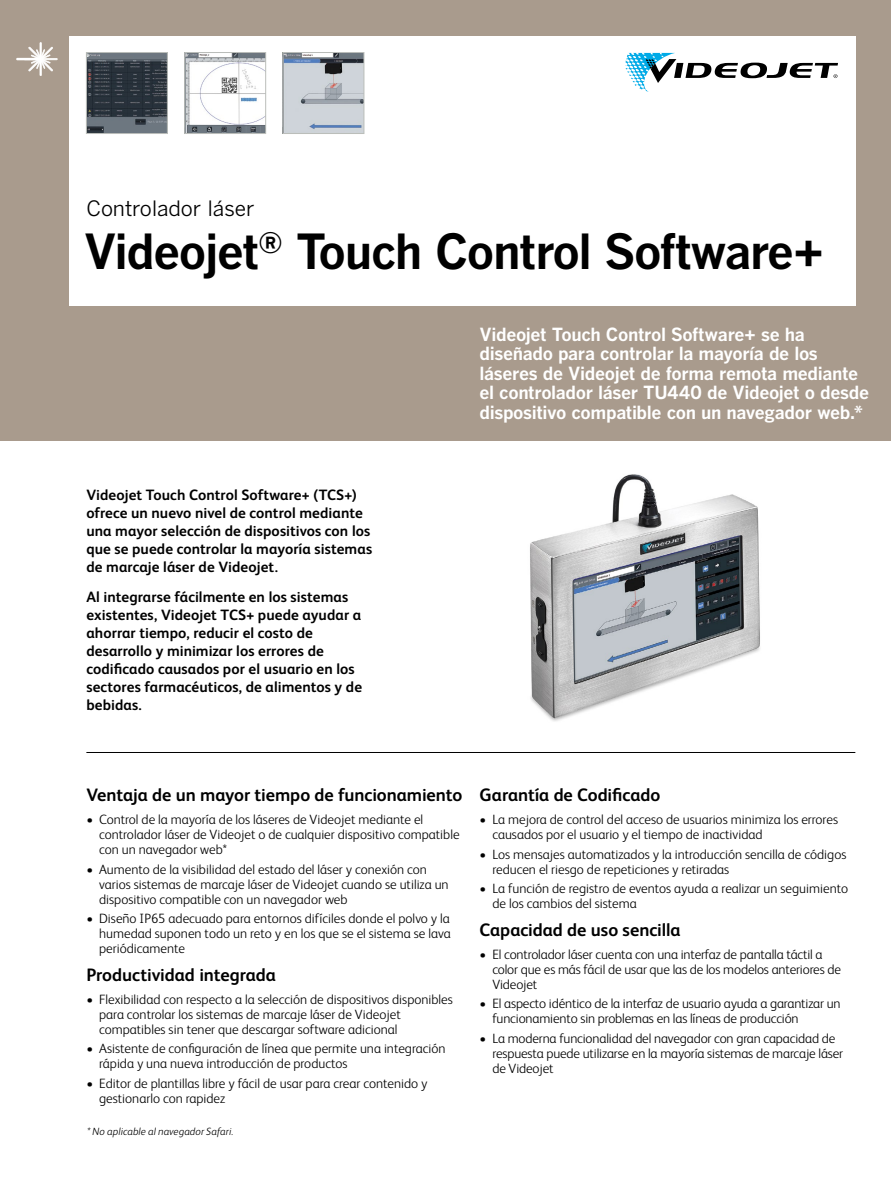
<style>
.page{position:relative;width:891px;height:1188px;background:#fff}
.page>*{position:absolute;margin:0;border:0;box-sizing:border-box;transform-origin:0 0}
.t1{font:700 48px "Benton Gothic";letter-spacing:-.03em;color:#000}
.t2{font:21px "Benton Gothic";letter-spacing:-.005em;color:#000}
.t3{font:700 18px/19.5px "Benton Gothic";letter-spacing:-.02em;color:#fff}
.t4{font:700 18px "FS Albert Pro";letter-spacing:-.005em;color:#000}
.t5{font:700 15px/18px "FS Albert Pro";letter-spacing:.005em;color:#000}
.t6{font:300 13.5px/15px "FS Albert Pro";color:#000}
.t7{font:italic 300 10.5px "FS Albert Pro";letter-spacing:.005em;color:#000}
</style>
<div class="page">
<div style="left:0;top:0;width:891px;height:441px;background:#a99b8d"></div>
<div style="left:69px;top:36px;width:786px;height:270px;background:#fff"></div>
<hr style="left:16px;top:58px;width:26px;height:2px;background:#fff">
<hr style="left:24px;top:58px;width:34px;height:2px;background:#fff">
<hr style="left:40px;top:42px;width:2px;height:34px;background:#fff">
<svg style="left:28px;top:47px;width:25px;height:24px"></svg>
<svg style="left:625px;top:53px;width:213px;height:39px"></svg>
<hr style="left:86px;top:752px;width:769px;height:1px;background:#000">
<img style="left:186px;top:54px;width:78px;height:78px">
<div style="left:184px;top:52px;width:82px;height:82px;border:1px solid #bbbeba"></div>
<img style="left:285px;top:54px;width:77px;height:78px">
<div style="left:283px;top:52px;width:81px;height:82px;border:1px solid #bbbeba"></div>
<img style="left:88px;top:54px;width:78px;height:78px">
<div style="left:86px;top:52px;width:82px;height:82px;border:1px solid #bbbeba"></div>
<img style="left:530px;top:474px;width:230px;height:247px">
<h2 class="t2" style="left:86px;top:197px;width:169px">Controlador láser</h2>
<h1 class="t1" style="left:84px;top:224px;width:742px">Videojet<sup>®</sup> Touch Control Software+</h1>
<p class="t5" style="left:86px;top:485px;width:287px">Videojet Touch Control Software+ (TCS+) ofrece un nuevo nivel de control mediante una mayor selección de dispositivos con los que se puede controlar la mayoría sistemas de marcaje láser de Videojet.</p>
<p class="t5" style="left:86px;top:587px;width:277px">Al integrarse fácilmente en los sistemas existentes, Videojet TCS+ puede ayudar a ahorrar tiempo, reducir el costo de desarrollo y minimizar los errores de codificado causados por el usuario en los sectores farmacéuticos, de alimentos y de bebidas.</p>
<h3 class="t3" style="left:480px;top:325px;width:391px">Videojet Touch Control Software+ se ha diseñado para controlar la mayoría de los láseres de Videojet de forma remota mediante el controlador láser TU440 de Videojet o desde dispositivo compatible con un navegador web.*</h3>
<h3 class="t4" style="left:86px;top:782px;width:377px">Ventaja de un mayor tiempo de funcionamiento</h3>
<p class="t6" style="left:99px;top:811px;width:362px;text-indent:-13px">• Control de la mayoría de los láseres de Videojet mediante el controlador láser de Videojet o de cualquier dispositivo compatible con un navegador web*</p>
<p class="t6" style="left:99px;top:861px;width:351px;text-indent:-13px">• Aumento de la visibilidad del estado del láser y conexión con varios sistemas de marcaje láser de Videojet cuando se utiliza un dispositivo compatible con un navegador web</p>
<p class="t6" style="left:99px;top:910px;width:353px;text-align:justify;text-indent:-13px">• Diseño IP65 adecuado para entornos difíciles donde el polvo y la humedad suponen todo un reto y en los que se el sistema se lava periódicamente</p>
<h3 class="t4" style="left:86px;top:962px;width:191px">Productividad integrada</h3>
<p class="t6" style="left:99px;top:991px;width:355px;text-indent:-13px">• Flexibilidad con respecto a la selección de dispositivos disponibles para controlar los sistemas de marcaje láser de Videojet compatibles sin tener que descargar software adicional</p>
<p class="t6" style="left:99px;top:1040px;width:348px;text-indent:-13px">• Asistente de configuración de línea que permite una integración rápida y una nueva introducción de productos</p>
<p class="t6" style="left:99px;top:1075px;width:330px;text-indent:-13px">• Editor de plantillas libre y fácil de usar para crear contenido y gestionarlo con rapidez</p>
<p class="t7" style="left:87px;top:1125px;width:148px">* No aplicable al navegador Safari.</p>
<h3 class="t4" style="left:480px;top:782px;width:182px">Garantía de Codificado</h3>
<p class="t6" style="left:492px;top:811px;width:347px;text-indent:-13px">• La mejora de control del acceso de usuarios minimiza los errores causados por el usuario y el tiempo de inactividad</p>
<p class="t6" style="left:492px;top:846px;width:356px;text-indent:-13px">• Los mensajes automatizados y la introducción sencilla de códigos reducen el riesgo de repeticiones y retiradas</p>
<p class="t6" style="left:492px;top:880px;width:357px;text-indent:-13px">• La función de registro de eventos ayuda a realizar un seguimiento de los cambios del sistema</p>
<h3 class="t4" style="left:480px;top:917px;width:203px">Capacidad de uso sencilla</h3>
<p class="t6" style="left:492px;top:946px;width:350px;text-indent:-13px">• El controlador láser cuenta con una interfaz de pantalla táctil a color que es más fácil de usar que las de los modelos anteriores de<br>Videojet</p>
<p class="t6" style="left:492px;top:995px;width:350px;text-indent:-13px">• El aspecto idéntico de la interfaz de usuario ayuda a garantizar un funcionamiento sin problemas en las líneas de producción</p>
<p class="t6" style="left:492px;top:1030px;width:352px;text-indent:-13px">• La moderna funcionalidad del navegador con gran capacidad de respuesta puede utilizarse en la mayoría sistemas de marcaje láser de Videojet</p>
</div>
